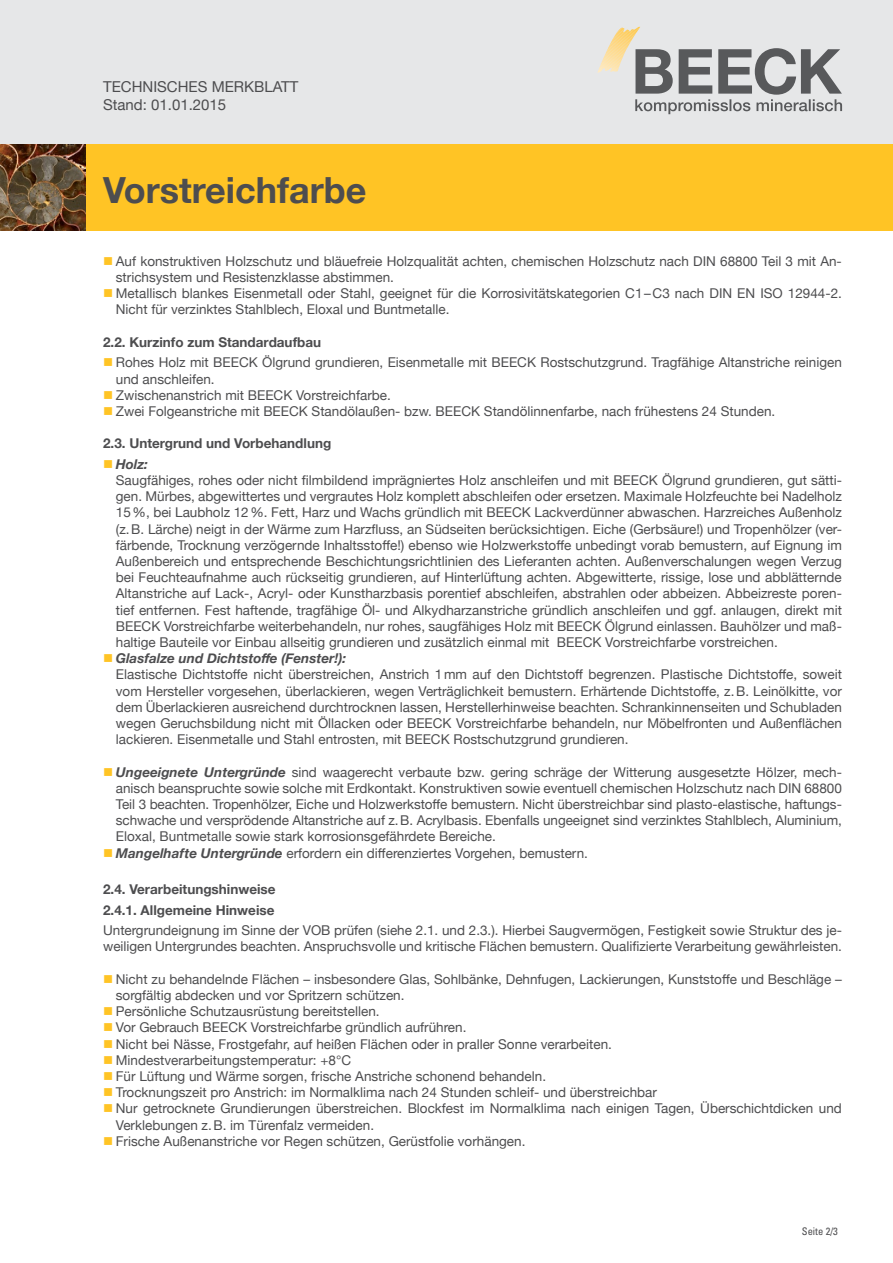
<style>
.page{position:relative;width:893px;height:1263px;background:#fff}
.page>*{position:absolute;margin:0;border:0;box-sizing:border-box;transform-origin:0 0}
.t1{font:700 36px "Helvetica Neue";color:#4d4d4f}
.t2{font:15px/18px "Helvetica Neue";color:#4d4d4f}
.t3{font:13.5px/16.2px "Helvetica Neue";color:#4d4d4f}
.t4{font:700 13.5px/20.4px "Helvetica Neue";color:#4d4d4f}
.t5{font:condensed 10.5px "Univers";color:#4d4d4f}
.s1{color:#ffc425}
.s2{font-weight:700;font-style:italic}
</style>
<div class="page">
<div style="left:0;top:0;width:893px;height:163px;background:#e6e7e8"></div>
<svg style="left:597px;top:27px;width:245px;height:87px"></svg>
<div style="left:0;top:144px;width:893px;height:87px;background:#ffc425"></div>
<img style="left:0;top:144px;width:85px;height:87px">
<p class="t2" style="left:103px;top:79px;width:197px">TECHNISCHES MERKBLATT<br>Stand: 01.01.2015</p>
<h1 class="t1" style="left:103px;top:162px;width:265px">Vorstreichfarbe</h1>
<p class="t3" style="left:116px;top:254px;width:727px;text-indent:-13px"><span class="s1">■</span> Auf konstruktiven Holzschutz und bläuefreie Holzqualität achten, chemischen Holzschutz nach DIN 68800 Teil 3 mit An&shy;strichsystem und Resistenzklasse abstimmen.</p>
<p class="t3" style="left:116px;top:286px;width:728px;text-indent:-13px"><span class="s1">■</span> Metallisch blankes Eisenmetall oder Stahl, geeignet für die Korrosivitätskategorien C1–C3 nach DIN EN ISO 12944-2.<br>Nicht für verzinktes Stahlblech, Eloxal und Buntmetalle.</p>
<p class="t4" style="left:103px;top:332px;width:220px">2.2. Kurzinfo zum Standardaufbau</p>
<p class="t3" style="left:116px;top:355px;width:727px;text-indent:-13px"><span class="s1">■</span> Rohes Holz mit BEECK Ölgrund grundieren, Eisenmetalle mit BEECK Rostschutzgrund. Tragfähige Altanstriche reinigen und anschleifen.</p>
<p class="t3" style="left:103px;top:388px;width:289px"><span class="s1">■</span> Zwischenanstrich mit BEECK Vorstreichfarbe.</p>
<p class="t3" style="left:103px;top:404px;width:674px"><span class="s1">■</span> Zwei Folgeanstriche mit BEECK Standölaußen- bzw. BEECK Standölinnenfarbe, nach frühestens 24 Stunden.</p>
<p class="t4" style="left:103px;top:434px;width:230px">2.3. Untergrund und Vorbehandlung</p>
<p class="t3" style="left:116px;top:457px;width:728px;text-indent:-13px"><span class="s1">■</span> <span class="s2">Holz:<br></span>Saugfähiges, rohes oder nicht filmbildend imprägniertes Holz anschleifen und mit BEECK Ölgrund grundieren, gut sätti&shy;gen. Mürbes, abgewittertes und vergrautes Holz komplett abschleifen oder ersetzen. Maximale Holzfeuchte bei Nadelholz 15%, bei Laubholz 12%. Fett, Harz und Wachs gründlich mit BEECK Lackverdünner abwaschen. Harzreiches Außenholz (z.B. Lärche) neigt in der Wärme zum Harzfluss, an Südseiten berücksichtigen. Eiche (Gerbsäure!) und Tropenhölzer (ver&shy;färbende, Trocknung verzögernde Inhaltsstoffe!) ebenso wie Holzwerkstoffe unbedingt vorab bemustern, auf Eignung im Außenbereich und entsprechende Beschichtungsrichtlinien des Lieferanten achten. Außenverschalungen wegen Verzug bei Feuchteaufnahme auch rückseitig grundieren, auf Hinterlüftung achten. Abgewitterte, rissige, lose und abblätternde Altanstriche auf Lack-, Acryl- oder Kunstharzbasis porentief abschleifen, abstrahlen oder abbeizen. Abbeizreste poren&shy;tief entfernen. Fest haftende, tragfähige Öl- und Alkydharzanstriche gründlich anschleifen und ggf. anlaugen, direkt mit BEECK Vorstreichfarbe weiterbehandeln, nur rohes, saugfähiges Holz mit BEECK Ölgrund einlassen. Bauhölzer und maß&shy;haltige Bauteile vor Einbau allseitig grundieren und zusätzlich einmal mit BEECK Vorstreichfarbe vorstreichen.</p>
<p class="t3" style="left:116px;top:651px;width:728px;text-indent:-13px"><span class="s1">■</span> <span class="s2">Glasfalze und Dichtstoffe (Fenster!):<br></span>Elastische Dichtstoffe nicht überstreichen, Anstrich 1mm auf den Dichtstoff begrenzen. Plastische Dichtstoffe, soweit vom Hersteller vorgesehen, überlackieren, wegen Verträglichkeit bemustern. Erhärtende Dichtstoffe, z.B. Leinölkitte, vor dem Überlackieren ausreichend durchtrocknen lassen, Herstellerhinweise beachten. Schrankinnenseiten und Schubladen wegen Geruchsbildung nicht mit Öllacken oder BEECK Vorstreichfarbe behandeln, nur Möbelfronten und Außenflächen lackieren. Eisenmetalle und Stahl entrosten, mit BEECK Rostschutzgrund grundieren.</p>
<p class="t3" style="left:116px;top:764px;width:728px;text-align:justify;text-indent:-13px"><span class="s1">■</span> <span class="s2">Ungeeignete Untergründe</span> sind waagerecht verbaute bzw. gering schräge der Witterung ausgesetzte Hölzer, mech&shy;anisch beanspruchte sowie solche mit Erdkontakt. Konstruktiven sowie eventuell chemischen Holzschutz nach DIN 68800<br>Teil 3 beachten. Tropenhölzer, Eiche und Holzwerkstoffe bemustern. Nicht überstreichbar sind plasto-elastische, haftungs&shy;schwache und versprödende Altanstriche auf z.B. Acrylbasis. Ebenfalls ungeeignet sind verzinktes Stahlblech, Aluminium, Eloxal, Buntmetalle sowie stark korrosionsgefährdete Bereiche.</p>
<p class="t3" style="left:103px;top:845px;width:486px"><span class="s1">■</span> <span class="s2">Mangelhafte Untergründe</span> erfordern ein differenziertes Vorgehen, bemustern.</p>
<p class="t4" style="left:103px;top:880px;width:174px">2.4. Verarbeitungshinweise<br>2.4.1. Allgemeine Hinweise</p>
<p class="t3" style="left:103px;top:923px;width:740px">Untergrundeignung im Sinne der VOB prüfen (siehe 2.1. und 2.3.). Hierbei Saugvermögen, Festigkeit sowie Struktur des je&shy;weiligen Untergrundes beachten. Anspruchsvolle und kritische Flächen bemustern. Qualifizierte Verarbeitung gewährleisten.</p>
<p class="t3" style="left:116px;top:972px;width:728px;text-indent:-13px"><span class="s1">■</span> Nicht zu behandelnde Flächen – insbesondere Glas, Sohlbänke, Dehnfugen, Lackierungen, Kunststoffe und Beschläge – sorgfältig abdecken und vor Spritzern schützen.</p>
<p class="t3" style="left:103px;top:1004px;width:278px"><span class="s1">■</span> Persönliche Schutzausrüstung bereitstellen.</p>
<p class="t3" style="left:103px;top:1020px;width:365px"><span class="s1">■</span> Vor Gebrauch BEECK Vorstreichfarbe gründlich aufrühren.</p>
<p class="t3" style="left:103px;top:1036px;width:510px"><span class="s1">■</span> Nicht bei Nässe, Frostgefahr, auf heißen Flächen oder in praller Sonne verarbeiten.</p>
<p class="t3" style="left:103px;top:1053px;width:250px"><span class="s1">■</span> Mindestverarbeitungstemperatur: +8°C</p>
<p class="t3" style="left:103px;top:1069px;width:445px"><span class="s1">■</span> Für Lüftung und Wärme sorgen, frische Anstriche schonend behandeln.</p>
<p class="t3" style="left:103px;top:1085px;width:555px"><span class="s1">■</span> Trocknungszeit pro Anstrich: im Normalklima nach 24 Stunden schleif- und überstreichbar</p>
<p class="t3" style="left:116px;top:1101px;width:727px;text-indent:-13px"><span class="s1">■</span> Nur getrocknete Grundierungen überstreichen. Blockfest im Normalklima nach einigen Tagen, Überschichtdicken und<br>Verklebungen z.B. im Türenfalz vermeiden.</p>
<p class="t3" style="left:103px;top:1134px;width:424px"><span class="s1">■</span> Frische Außenanstriche vor Regen schützen, Gerüstfolie vorhängen.</p>
<p class="t5" style="left:802px;top:1225px;width:38px">Seite 2/3</p>
</div>
